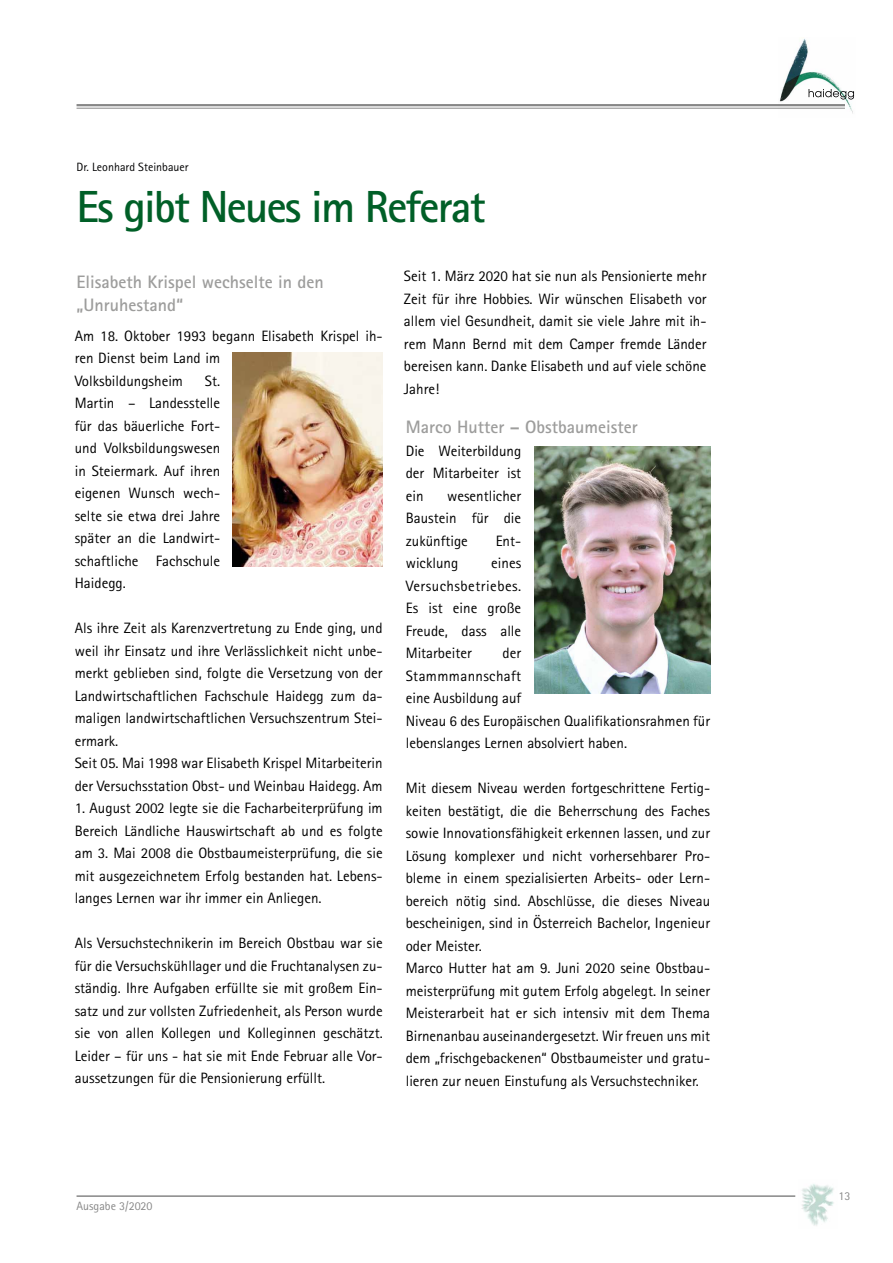
<style>
.page{position:relative;width:893px;height:1263px;background:#fff}
.page>*{position:absolute;margin:0;border:0;box-sizing:border-box;transform-origin:0 0}
.t1{font:700 45px "Rotis Sans Serif";letter-spacing:-.04em;color:#005f27}
.t2{font:700 18px/22.5px "Rotis Sans Serif";color:#9d9d9c}
.t3{font:15px/22.5px "Rotis Sans Serif";color:#000;text-align:justify}
.t4{font:12px "Rotis Sans Serif";color:#020203}
.t5{font:12px "Rotis Sans Serif";color:#878787}
</style>
<div class="page">
<hr style="left:77px;top:1195px;width:718px;height:2px;background:#878787">
<hr style="left:77px;top:104px;width:768px;height:2px;background:#878787">
<hr style="left:77px;top:108px;width:768px;height:1px;background:#878787">
<img style="left:801px;top:1184px;width:33px;height:42px">
<img style="left:778px;top:39px;width:77px;height:75px">
<img style="left:809px;top:89px;width:45px;height:11px">
<img style="left:534px;top:447px;width:176px;height:247px">
<img style="left:233px;top:352px;width:150px;height:215px">
<p class="t4" style="left:77px;top:160px;width:114px">Dr. Leonhard Steinbauer</p>
<h1 class="t1" style="left:77px;top:178px;width:411px">Es gibt Neues im Referat</h1>
<p class="t2" style="left:77px;top:271px;width:249px">Elisabeth Krispel wechselte in den „Unruhestand“</p>
<p class="t3" style="left:75px;top:324px;width:309px;text-align:left">Am 18. Oktober 1993 begann Elisabeth Krispel ih&shy;ren Dienst beim Land im<br>Volksbildungsheim</p>
<p class="t3" style="left:75px;top:369px;width:147px;text-indent:130px">St.<br>Martin – Landesstelle für das bäuerliche Fort&shy;und Volksbildungswesen in Steiermark. Auf ihren eigenen Wunsch wech&shy;selte sie etwa drei Jahre später an die Landwirt&shy;schaftliche Fachschule Haidegg.</p>
<p class="t3" style="left:75px;top:617px;width:309px;text-align:left">Als ihre Zeit als Karenzvertretung zu Ende ging, und weil ihr Einsatz und ihre Verlässlichkeit nicht unbe&shy;merkt geblieben sind, folgte die Versetzung von der Landwirtschaftlichen Fachschule Haidegg zum da&shy;maligen landwirtschaftlichen Versuchszentrum Stei&shy;ermark.<br>Seit 05. Mai 1998 war Elisabeth Krispel Mitarbeiterin der Versuchsstation Obst- und Weinbau Haidegg. Am</p>
<p class="t3" style="left:75px;top:797px;width:309px">1. August 2002 legte sie die Facharbeiterprüfung im Bereich Ländliche Hauswirtschaft ab und es folgte am 3. Mai 2008 die Obstbaumeisterprüfung, die sie mit ausgezeichnetem Erfolg bestanden hat. Lebens&shy;langes Lernen war ihr immer ein Anliegen.</p>
<p class="t3" style="left:75px;top:932px;width:309px">Als Versuchstechnikerin im Bereich Obstbau war sie für die Versuchskühllager und die Fruchtanalysen zu&shy;ständig. Ihre Aufgaben erfüllte sie mit großem Ein&shy;satz und zur vollsten Zufriedenheit, als Person wurde sie von allen Kollegen und Kolleginnen geschätzt.<br>Leider – für uns - hat sie mit Ende Februar alle Vor&shy;aussetzungen für die Pensionierung erfüllt.</p>
<p class="t3" style="left:404px;top:265px;width:304px">Seit 1. März 2020 hat sie nun als Pensionierte mehr Zeit für ihre Hobbies. Wir wünschen Elisabeth vor allem viel Gesundheit, damit sie viele Jahre mit ih&shy;rem Mann Bernd mit dem Camper fremde Länder bereisen kann. Danke Elisabeth und auf viele schöne Jahre!</p>
<p class="t2" style="left:406px;top:415px;width:233px">Marco Hutter – Obstbaumeister</p>
<p class="t3" style="left:406px;top:439px;width:117px">Die Weiterbildung der Mitarbeiter ist ein</p>
<p class="t3" style="left:406px;top:484px;width:117px;text-indent:41px">wesentlicher Baustein für die zukünftige</p>
<p class="t3" style="left:496px;top:529px;width:27px">Ent-</p>
<p class="t3" style="left:406px;top:552px;width:117px;text-indent:86px">eines Versuchsbetriebes.<br>Es ist eine große Freude, dass alle Mitarbeiter</p>
<p class="t3" style="left:406px;top:552px;width:54px">wicklung</p>
<p class="t3" style="left:406px;top:642px;width:306px;text-align:left;text-indent:97px">der<br>Stammmannschaft<br>eine Ausbildung auf<br>Niveau 6 des Europäischen Qualifikationsrahmen für lebenslanges Lernen absolviert haben.</p>
<p class="t3" style="left:406px;top:777px;width:306px;text-align:left">Mit diesem Niveau werden fortgeschrittene Fertig&shy;keiten bestätigt, die die Beherrschung des Faches sowie Innovationsfähigkeit erkennen lassen, und zur Lösung komplexer und nicht vorhersehbarer Pro&shy;bleme in einem spezialisierten Arbeits- oder Lern&shy;bereich nötig sind. Abschlüsse, die dieses Niveau bescheinigen, sind in Österreich Bachelor, Ingenieur oder Meister.<br>Marco Hutter hat am 9. Juni 2020 seine Obstbau&shy;meisterprüfung mit gutem Erfolg abgelegt. In seiner Meisterarbeit hat er sich intensiv mit dem Thema Birnenanbau auseinandergesetzt. Wir freuen uns mit dem „frischgebackenen“ Obstbaumeister und gratu&shy;lieren zur neuen Einstufung als Versuchstechniker.</p>
<p class="t5" style="left:77px;top:1198px;width:77px">Ausgabe 3/2020</p>
<p class="t5" style="left:839px;top:1189px;width:13px">13</p>
</div>
